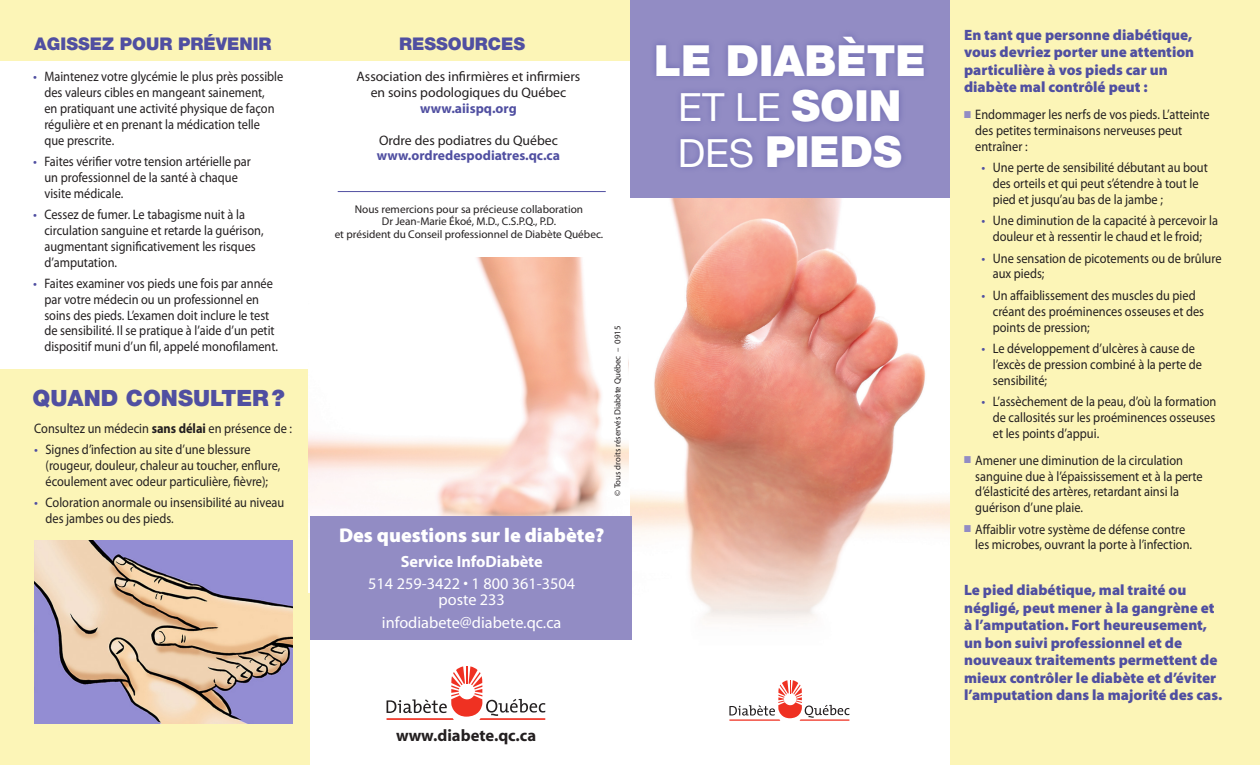
<style>
.page{position:relative;width:1260px;height:765px;background:#fff}
.page>*{position:absolute;margin:0;border:0;box-sizing:border-box;transform-origin:0 0}
.t1{font:900 43px "Helvetica Neue LT Std";color:#fff}
.t2{font:39px "Helvetica Neue LT Std";color:#fff}
.t3{font:900 22.5px "Helvetica Neue LT Std";color:#504fa1}
.t4{font:900 20px "Myriad Pro";color:#fff}
.t5{font:900 17.5px "Helvetica Neue LT Std";color:#504fa1}
.t6{font:700 16.62px "Myriad";color:#231f20}
.t7{font:16.25px "Myriad";color:#fff}
.t8{font:700 16.25px "Myriad";color:#fff}
.t9{font:900 15px/17.5px "Myriad Pro";color:#504fa1}
.List_Paragraph{font:13.75px/15.9px "Myriad Pro";color:#231f20;scale:.9 1}
.List_Paragraph-2{font:13.75px/15.9px "Myriad Pro";color:#231f20;text-align:center}
.t10{font:700 13.75px "Myriad Pro";color:#504fa1}
.t11{font:11.25px "Myriad Pro";color:#231f20}
.t12{font:8.75px "Myriad";color:#231f20}
.s1{color:#504fa1}
.s2{font-weight:700}
.s3{font-weight:900;font-size:43px}
.s4{font-weight:400;font-size:39px}
.s5{color:#928cc4}
</style>
<div class="page">
<div style="left:0;top:370px;width:309px;height:395px;background:#fcf5b7"></div>
<div style="left:0;top:0;width:635px;height:61px;background:#fcf5b7"></div>
<div style="left:951px;top:0;width:309px;height:765px;background:#fcf5b7"></div>
<img style="left:630px;top:196px;width:320px;height:444px">
<img style="left:309px;top:257px;width:319px;height:260px">
<div style="left:631px;top:0;width:319px;height:197px;background:#928cc4"></div>
<img style="left:34px;top:541px;width:259px;height:182px">
<div style="left:310px;top:517px;width:321px;height:123px;background:#928cc4"></div>
<svg style="left:387px;top:666px;width:158px;height:54px"></svg>
<svg style="left:729px;top:680px;width:120px;height:41px"></svg>
<div style="left:650px;top:30px;width:280px;height:144px;background:#504fa1;opacity:.53"></div>
<hr style="left:338px;top:191px;width:268px;height:1px;background:#504fa1">
<p class="t5" style="left:34px;top:33px;width:239px">AGISSEZ POUR PRÉVENIR</p>
<p class="List_Paragraph" style="left:44px;top:69px;width:267px;text-indent:-11px"><span class="s1">•</span> Maintenez votre glycémie le plus près possible des valeurs cibles en mangeant sainement,<br>en pratiquant une activité physique de façon régulière et en prenant la médication telle que prescrite.</p>
<p class="List_Paragraph" style="left:44px;top:153px;width:231px;text-indent:-11px"><span class="s1">•</span> Faites vérifier votre tension artérielle par un professionnel de la santé à chaque visite médicale.</p>
<p class="List_Paragraph" style="left:44px;top:206px;width:245px;text-indent:-11px"><span class="s1">•</span> Cessez de fumer. Le tabagisme nuit à la circulation sanguine et retarde la guérison, augmentant significativement les risques d’amputation.</p>
<p class="List_Paragraph" style="left:44px;top:275px;width:261px;text-indent:-11px"><span class="s1">•</span> Faites examiner vos pieds une fois par année par votre médecin ou un professionnel en soins des pieds. L’examen doit inclure le test de sensibilité. Il se pratique à l’aide d’un petit dispositif muni d’un fil, appelé monofilament.</p>
<p class="t3" style="left:33px;top:384px;width:254px">QUAND CONSULTER?</p>
<p class="List_Paragraph" style="left:34px;top:420px;width:288px">Consultez un médecin <span class="s2">sans délai</span> en présence de :</p>
<p class="List_Paragraph" style="left:46px;top:441px;width:262px;text-indent:-11px"><span class="s1">•</span> Signes d’infection au site d’une blessure (rougeur, douleur, chaleur au toucher, enflure, écoulement avec odeur particulière, fièvre);</p>
<p class="List_Paragraph" style="left:46px;top:494px;width:267px;text-indent:-11px"><span class="s1">•</span> Coloration anormale ou insensibilité au niveau des jambes ou des pieds.</p>
<p class="t5" style="left:399px;top:33px;width:128px">RESSOURCES</p>
<p class="List_Paragraph-2" style="left:357px;top:69px;width:225px">Association des infirmières et infirmiers en soins podologiques du Québec</p>
<p class="t10" style="left:420px;top:99px;width:98px">www.aiispq.org</p>
<p class="List_Paragraph-2" style="left:379px;top:132px;width:180px">Ordre des podiatres du Québec</p>
<p class="t10" style="left:377px;top:147px;width:185px">www.ordredespodiatres.qc.ca</p>
<p class="t11" style="left:355px;top:202px;width:230px">Nous remercions pour sa précieuse collaboration</p>
<p class="t11" style="left:382px;top:215px;width:176px">Dr Jean-Marie Ékoé, M.D., C.S.P.Q., P.D.</p>
<p class="t11" style="left:335px;top:228px;width:270px">et président du Conseil professionnel de Diabète Québec.</p>
<p class="t12" style="left:613px;top:496px;width:171px;rotate:-90deg">© Tous droits réservés Diabète Québec – 0915</p>
<p class="t4" style="left:339px;top:522px;width:267px">Des questions sur le diabète?</p>
<p class="t8" style="left:401px;top:553px;width:144px">Service InfoDiabète</p>
<p class="t7" style="left:368px;top:576px;width:208px">514 259-3422 • 1 800 361-3504</p>
<p class="t7" style="left:438px;top:592px;width:68px">poste 233</p>
<p class="t7" style="left:382px;top:614px;width:181px">infodiabete@diabete.qc.ca</p>
<p class="t1" style="left:654px;top:35px;width:273px">LE DIABÈTE</p>
<p class="t2" style="left:678px;top:84px;width:225px">ET LE <span class="s3">SOIN</span></p>
<p class="t1" style="left:678px;top:126px;width:226px"><span class="s4">DES</span> PIEDS</p>
<p class="t6" style="left:396px;top:727px;width:142px">www.diabete.qc.ca</p>
<p class="t9" style="left:964px;top:25px;width:232px">En tant que personne diabétique, vous devriez porter une attention particulière à vos pieds car un diabète mal contrôlé peut :</p>
<p class="List_Paragraph" style="left:975px;top:107px;width:262px;text-indent:-11px"><span class="s5">■</span> Endommager les nerfs de vos pieds. L’atteinte des petites terminaisons nerveuses peut entraîner :</p>
<p class="List_Paragraph" style="left:993px;top:160px;width:240px;text-indent:-11px"><span class="s1">•</span> Une perte de sensibilité débutant au bout des orteils et qui peut s’étendre à tout le pied et jusqu’au bas de la jambe ;</p>
<p class="List_Paragraph" style="left:982px;top:213px;width:264px;text-align:center"><span class="s1">•</span> Une diminution de la capacité à percevoir la douleur et à ressentir le chaud et le froid;</p>
<p class="List_Paragraph" style="left:993px;top:250px;width:256px;text-indent:-11px"><span class="s1">•</span> Une sensation de picotements ou de brûlure aux pieds;</p>
<p class="List_Paragraph" style="left:993px;top:287px;width:236px;text-indent:-11px"><span class="s1">•</span> Un affaiblissement des muscles du pied créant des proéminences osseuses et des points de pression;</p>
<p class="List_Paragraph" style="left:993px;top:340px;width:234px;text-indent:-11px"><span class="s1">•</span> Le développement d’ulcères à cause de l’excès de pression combiné à la perte de sensibilité;</p>
<p class="List_Paragraph" style="left:993px;top:393px;width:250px;text-align:justify;text-indent:-11px"><span class="s1">•</span> L’assèchement de la peau, d’où la formation de callosités sur les proéminences osseuses et les points d’appui.</p>
<p class="List_Paragraph" style="left:975px;top:452px;width:254px;text-indent:-11px"><span class="s5">■</span> Amener une diminution de la circulation sanguine due à l’épaississement et à la perte d’élasticité des artères, retardant ainsi la guérison d’une plaie.</p>
<p class="List_Paragraph" style="left:975px;top:521px;width:242px;text-indent:-11px"><span class="s5">■</span> Affaiblir votre système de défense contre les microbes, ouvrant la porte à l’infection.</p>
<p class="t9" style="left:964px;top:581px;width:260px">Le pied diabétique, mal traité ou négligé, peut mener à la gangrène et à l’amputation. Fort heureusement, un bon suivi professionnel et de nouveaux traitements permettent de mieux contrôler le diabète et d’éviter l’amputation dans la majorité des cas.</p>
</div>
